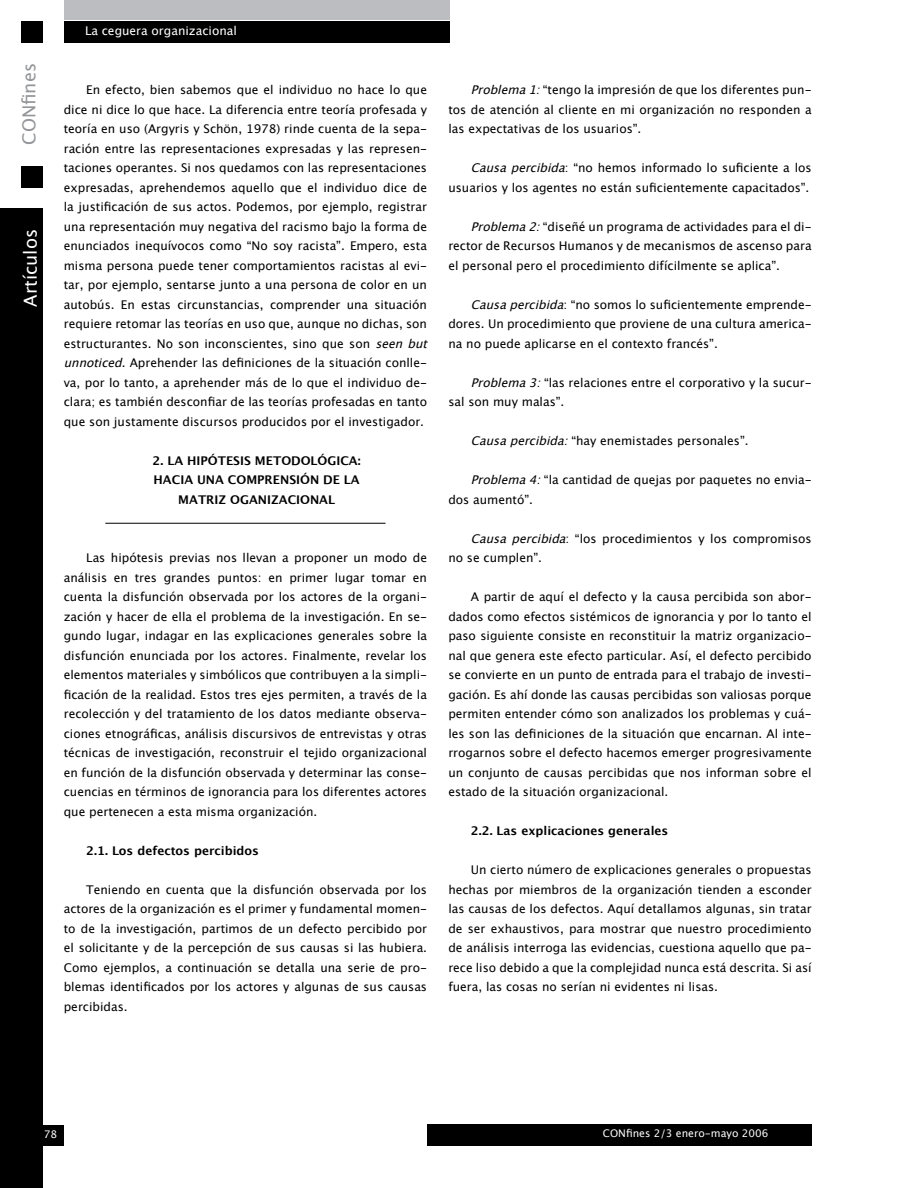
<style>
.page{position:relative;width:918px;height:1188px;background:#fff}
.page>*{position:absolute;margin:0;border:0;box-sizing:border-box;transform-origin:0 0}
.t1{font:18px "Lucida Grande";color:#fff}
.t2{font:18px "Lucida Grande";color:#939598}
.t3{font:12px/19.5px "Lucida Grande";color:#000;text-align:justify}
.t4{font:700 12px/19.5px "Lucida Grande";color:#000;text-align:center}
.t5{font:12px "Lucida Grande";color:#fff}
.t6{font:10.5px "Lucida Grande";color:#fcfcfc}
.s1{font-style:italic}
</style>
<div class="page">
<div style="left:0;top:209px;width:43px;height:979px;background:#000"></div>
<div style="left:64px;top:21px;width:386px;height:21px;background:#000"></div>
<div style="left:64px;top:0;width:385px;height:19px;background:#bcbdc0"></div>
<div style="left:21px;top:21px;width:22px;height:21px;background:#000"></div>
<div style="left:21px;top:166px;width:22px;height:21px;background:#000"></div>
<div style="left:428px;top:1124px;width:384px;height:21px;background:#000"></div>
<div style="left:22px;top:1125px;width:42px;height:20px;background:#000"></div>
<hr style="left:105px;top:523px;width:281px;height:1px;background:#000">
<h1 class="t2" style="left:19px;top:145px;width:83px;rotate:-90deg">CONfines</h1>
<h1 class="t1" style="left:20px;top:307px;width:79px;rotate:-90deg">Artículos</h1>
<p class="t5" style="left:85px;top:24px;width:153px">La ceguera organizacional</p>
<p class="t3" style="left:64px;top:81px;width:370px;text-align:left;text-indent:22px">En efecto, bien sabemos que el individuo no hace lo que dice ni dice lo que hace. La diferencia entre teoría profesada y teoría en uso (Argyris y Schön, 1978) rinde cuenta de la sepa&shy;ración entre las representaciones expresadas y las represen&shy;taciones operantes. Si nos quedamos con las representaciones expresadas, aprehendemos aquello que el individuo dice de la justificación de sus actos. Podemos, por ejemplo, registrar una representación muy negativa del racismo bajo la forma de enunciados inequívocos como “No soy racista”. Empero, esta misma persona puede tener comportamientos racistas al evi&shy;tar, por ejemplo, sentarse junto a una persona de color en un autobús. En estas circunstancias, comprender una situación requiere retomar las teorías en uso que, aunque no dichas, son estructurantes. No son inconscientes, sino que son <span class="s1">seenbut unnoticed</span>. Aprehender las definiciones de la situación conlle&shy;va, por lo tanto, a aprehender más de lo que el individuo de&shy;clara; es también desconfiar de las teorías profesadas en tanto que son justamente discursos producidos por el investigador.</p>
<p class="t4" style="left:153px;top:451px;width:210px">2. LA HIPÓTESIS METODOLÓGICA:<br>HACIA UNA COMPRENSIÓN DE LA<br>MATRIZ OGANIZACIONAL</p>
<p class="t3" style="left:64px;top:549px;width:365px;text-indent:22px">Las hipótesis previas nos llevan a proponer un modo de análisis en tres grandes puntos: en primer lugar tomar en cuenta la disfunción observada por los actores de la organi&shy;zación y hacer de ella el problema de la investigación. En se&shy;gundo lugar, indagar en las explicaciones generales sobre la disfunción enunciada por los actores. Finalmente, revelar los elementos materiales y simbólicos que contribuyen a la simpli&shy;ficación de la realidad. Estos tres ejes permiten, a través de la recolección y del tratamiento de los datos mediante observa&shy;ciones etnográficas, análisis discursivos de entrevistas y otras técnicas de investigación, reconstruir el tejido organizacional en función de la disfunción observada y determinar las conse&shy;cuencias en términos de ignorancia para los diferentes actores que pertenecen a esta misma organización.</p>
<p class="t4" style="left:86px;top:841px;width:174px">2.1. Los defectos percibidos</p>
<p class="t3" style="left:64px;top:880px;width:365px;text-indent:22px">Teniendo en cuenta que la disfunción observada por los actores de la organización es el primer y fundamental momen&shy;to de la investigación, partimos de un defecto percibido por el solicitante y de la percepción de sus causas si las hubiera.<br>Como ejemplos, a continuación se detalla una serie de pro&shy;blemas identificados por los actores y algunas de sus causas percibidas.</p>
<p class="t3" style="left:448px;top:81px;width:365px;text-indent:22px"><span class="s1">Problema1:</span>“tengo la impresión de que los diferentes pun&shy;tos de atención al cliente en mi organización no responden a las expectativas de los usuarios”.</p>
<p class="t3" style="left:448px;top:159px;width:365px;text-align:right"><span class="s1">Causapercibida</span>: “no hemos informado lo suficiente a los usuarios y los agentes no están suficientemente capacitados”.</p>
<p class="t3" style="left:448px;top:217px;width:365px;text-indent:22px"><span class="s1">Problema2:</span>“diseñé un programa de actividades para el di&shy;rector de Recursos Humanos y de mecanismos de ascenso para el personal pero el procedimiento difícilmente se aplica”.</p>
<p class="t3" style="left:448px;top:295px;width:365px;text-indent:22px"><span class="s1">Causapercibida</span>: “no somos lo suficientemente emprende&shy;dores. Un procedimiento que proviene de una cultura america&shy;na no puede aplicarse en el contexto francés”.</p>
<p class="t3" style="left:448px;top:373px;width:365px;text-indent:22px"><span class="s1">Problema3:</span>“las relaciones entre el corporativo y la sucur&shy;sal son muy malas”.</p>
<p class="t3" style="left:471px;top:432px;width:279px"><span class="s1">Causapercibida:</span>“hay enemistades personales”.</p>
<p class="t3" style="left:448px;top:471px;width:365px;text-indent:22px"><span class="s1">Problema4:</span>“la cantidad de quejas por paquetes no envia&shy;dos aumentó”.</p>
<p class="t3" style="left:448px;top:529px;width:365px;text-indent:22px"><span class="s1">Causapercibida</span>: “los procedimientos y los compromisos no se cumplen”.</p>
<p class="t3" style="left:448px;top:588px;width:365px;text-indent:22px">A partir de aquí el defecto y la causa percibida son abor&shy;dados como efectos sistémicos de ignorancia y por lo tanto el paso siguiente consiste en reconstituir la matriz organizacio&shy;nal que genera este efecto particular. Así, el defecto percibido se convierte en un punto de entrada para el trabajo de investi&shy;gación. Es ahí donde las causas percibidas son valiosas porque permiten entender cómo son analizados los problemas y cuá&shy;les son las definiciones de la situación que encarnan. Al inte&shy;rrogarnos sobre el defecto hacemos emerger progresivamente un conjunto de causas percibidas que nos informan sobre el estado de la situación organizacional.</p>
<p class="t4" style="left:471px;top:822px;width:199px">2.2. Las explicaciones generales</p>
<p class="t3" style="left:448px;top:861px;width:365px;text-indent:22px">Un cierto número de explicaciones generales o propuestas hechas por miembros de la organización tienden a esconder las causas de los defectos. Aquí detallamos algunas, sin tratar de ser exhaustivos, para mostrar que nuestro procedimiento de análisis interroga las evidencias, cuestiona aquello que pa&shy;rece liso debido a que la complejidad nunca está descrita. Si así fuera, las cosas no serían ni evidentes ni lisas.</p>
<p class="t6" style="left:44px;top:1128px;width:15px">78</p>
<p class="t6" style="left:603px;top:1127px;width:167px">CONfines 2/3 enero-mayo 2006</p>
</div>
